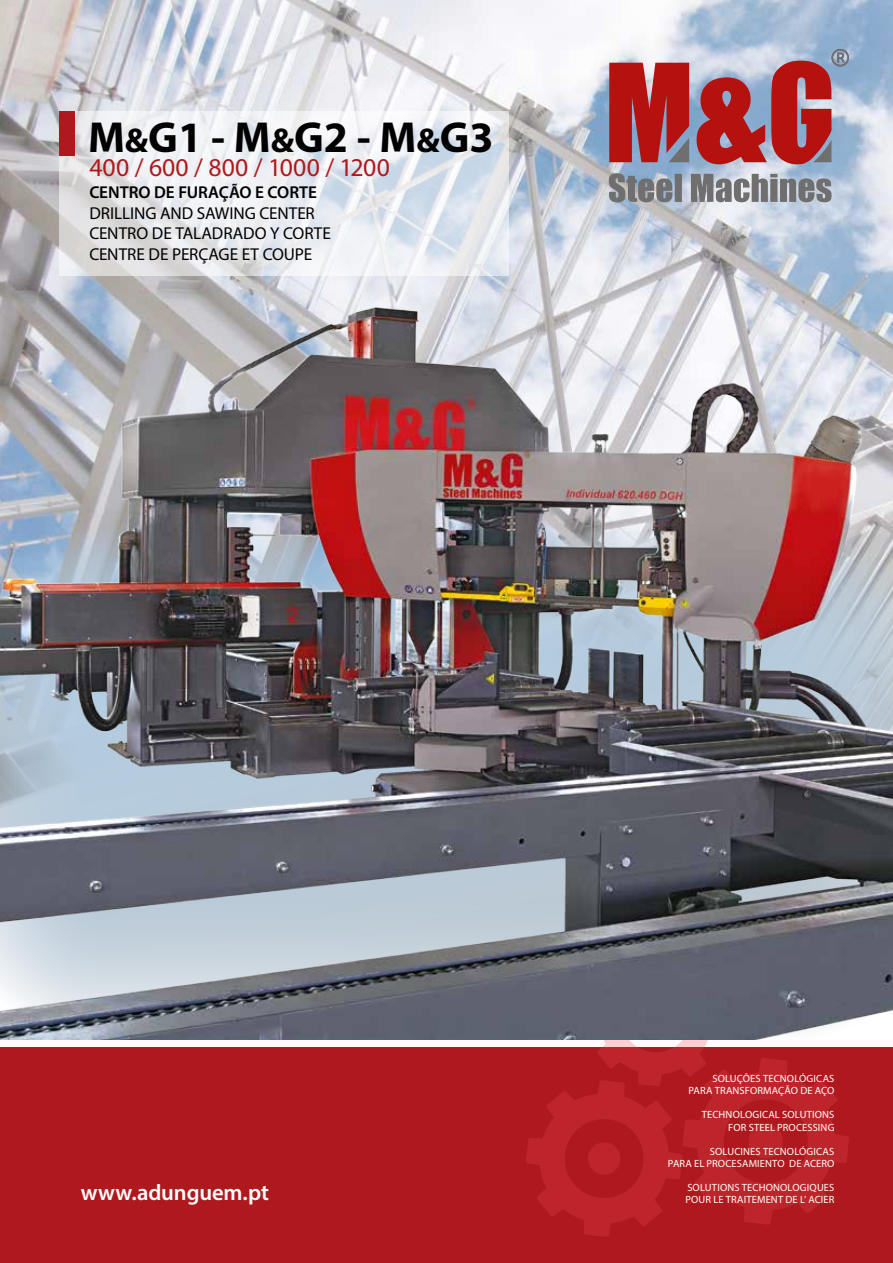
<style>
.page{position:relative;width:893px;height:1263px;background:#fff}
.page>*{position:absolute;margin:0;border:0;box-sizing:border-box;transform-origin:0 0}
.t1{font:700 43.5px "Myriad Pro";color:#000}
.t2{font:25.8px "Myriad Pro";letter-spacing:.005em;color:#af191d}
.t3{font:600 22.5px "Myriad Pro";letter-spacing:-.005em;color:#fff}
.t4{font:17.25px/20.7px "Myriad Pro";letter-spacing:-.005em;color:#000}
.t5{font:600 17.25px "Myriad Pro";color:#000}
.t6{font:10.5px/12px "Myriad Pro";letter-spacing:.015em;color:#fff;text-align:right}
.s1{font-size:34.5px}
</style>
<div class="page">
<div style="left:0;top:1047px;width:893px;height:216px;background:#af191d"></div>
<img style="left:0;top:0;width:893px;height:275px">
<svg style="left:60px;top:111px;width:449px;height:164px"></svg>
<svg style="left:526px;top:1040px;width:323px;height:197px"></svg>
<div style="left:60px;top:111px;width:15px;height:45px;background:#af191d"></div>
<svg style="left:609px;top:173px;width:223px;height:29px;background:#8f9399"></svg>
<svg style="left:697px;top:49px;width:152px;height:115px;background:#ae6772"></svg>
<svg style="left:609px;top:63px;width:80px;height:99px;background:#ae2c2f"></svg>
<img style="left:0;top:275px;width:893px;height:765px">
<h1 class="t1" style="left:88px;top:109px;width:407px">M<span class="s1">&amp;</span>G1 - M<span class="s1">&amp;</span>G2 - M<span class="s1">&amp;</span>G3</h1>
<h2 class="t2" style="left:89px;top:152px;width:302px">400 / 600 / 800 / 1000 / 1200</h2>
<h3 class="t5" style="left:89px;top:181px;width:229px">CENTRO DE FURAÇÃO E CORTE</h3>
<h3 class="t4" style="left:89px;top:202px;width:243px">DRILLING AND SAWING CENTER<br>CENTRO DE TALADRADO Y CORTE<br>CENTRE DE PERÇAGE ET COUPE</h3>
<h3 class="t3" style="left:81px;top:1178px;width:190px">www.adunguem.pt</h3>
<p class="t6" style="left:688px;top:1073px;width:148px">SOLUÇÕES TECNOLÓGICAS<br>PARA TRANSFORMAÇÃO DE AÇO</p>
<p class="t6" style="left:702px;top:1109px;width:134px">TECHNOLOGICAL SOLUTIONS<br>FOR STEEL PROCESSING</p>
<p class="t6" style="left:668px;top:1145px;width:168px">SOLUCINES TECNOLÓGICAS<br>PARA EL PROCESAMIENTO DE ACERO</p>
<p class="t6" style="left:685px;top:1181px;width:151px;text-align:left">SOLUTIONS TECHONOLOGIQUES<br>POUR LE TRAITEMENT DE L’ ACIER</p>
</div>
